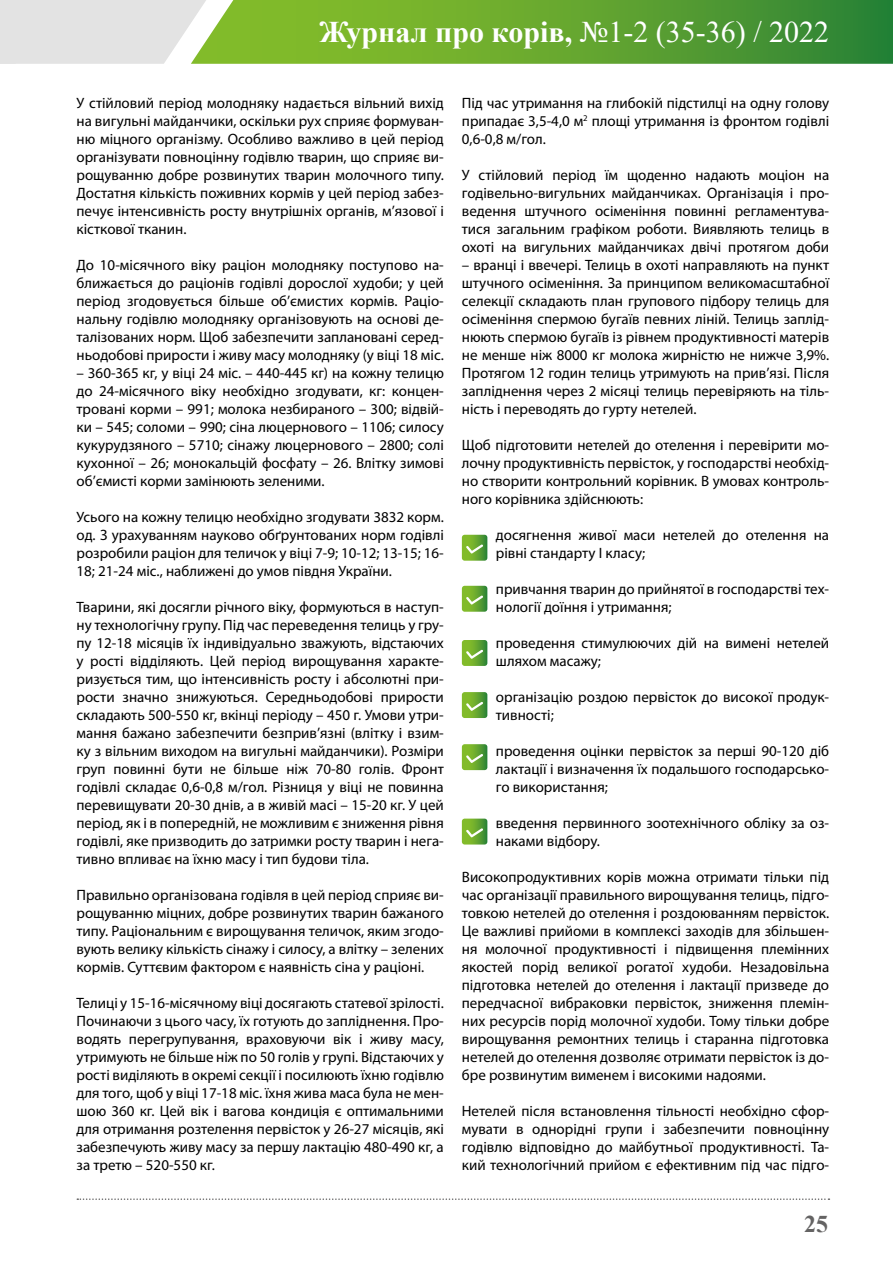
<style>
.page{position:relative;width:893px;height:1263px;background:#fff}
.page>*{position:absolute;margin:0;border:0;box-sizing:border-box;transform-origin:0 0}
.t1{font:30px "Times New Roman";color:#fff}
.t2{font:700 24px "Times New Roman";color:#646363}
.t3{font:15px/18px "Myriad Pro";color:#000;text-align:justify}
.s1{font-weight:700}
</style>
<div class="page">
<svg style="left:0;top:0;width:893px;height:64px;background:#81b45b"></svg>
<svg style="left:77px;top:1198px;width:752px;height:2px"></svg>
<svg style="left:462px;top:535px;width:25px;height:26px"></svg>
<svg style="left:462px;top:586px;width:25px;height:26px"></svg>
<svg style="left:462px;top:640px;width:25px;height:26px"></svg>
<svg style="left:462px;top:692px;width:25px;height:26px"></svg>
<svg style="left:462px;top:744px;width:25px;height:26px"></svg>
<svg style="left:462px;top:819px;width:25px;height:25px"></svg>
<h1 class="t1" style="left:319px;top:11px;width:511px"><span class="s1">Журнал про корів,</span> №1-2 (35-36) / 2022</h1>
<p class="t3" style="left:77px;top:94px;width:369px">У стійловий період молодняку надається вільний вихід на вигульні майданчики, оскільки рух сприяє формуван&shy;ню міцного організму. Особливо важливо в цей період організувати повноцінну годівлю тварин, що сприяє ви&shy;рощуванню добре розвинутих тварин молочного типу.<br>Достатня кількість поживних кормів у цей період забез&shy;печує інтенсивність росту внутрішніх органів, м’язової і кісткової тканин.</p>
<p class="t3" style="left:77px;top:256px;width:369px">До 10-місячного віку раціон молодняку поступово на&shy;ближається до раціонів годівлі дорослої худоби; у цей період згодовується більше об’ємистих кормів. Раціо&shy;нальну годівлю молодняку організовують на основі де&shy;талізованих норм. Щоб забезпечити заплановані серед&shy;ньодобові прирости і живу масу молодняку (у віці 18 міс.</p>
<p class="t3" style="left:77px;top:364px;width:369px">– 360-365 кг, у віці 24 міс. – 440-445 кг) на кожну телицю до 24-місячного віку необхідно згодувати, кг: концен&shy;тровані корми – 991; молока незбираного – 300; відвій&shy;ки – 545; соломи – 990; сіна люцернового – 1106; силосу кукурудзяного – 5710; сінажу люцернового – 2800; солі кухонної – 26; монокальцій фосфату – 26. Влітку зимові об’ємисті корми замінюють зеленими.</p>
<p class="t3" style="left:77px;top:508px;width:369px">Усього на кожну телицю необхідно згодувати 3832 корм. од. З урахуванням науково обґрунтованих норм годівлі розробили раціон для теличок у віці 7-9; 10-12; 13-15; 16- 18; 21-24 міс., наближені до умов півдня України.</p>
<p class="t3" style="left:77px;top:598px;width:369px">Тварини, які досягли річного віку, формуються в наступ&shy;ну технологічну групу. Під час переведення телиць у гру&shy;пу 12-18 місяців їх індивідуально зважують, відстаючих у рості відділяють. Цей період вирощування характе&shy;ризується тим, що інтенсивність росту і абсолютні при&shy;рости значно знижуються. Середньодобові прирости складають 500-550 кг, вкінці періоду – 450 г. Умови утри&shy;мання бажано забезпечити безприв’язні (влітку і взим&shy;ку з вільним виходом на вигульні майданчики). Розміри груп повинні бути не більше ніж 70-80 голів. Фронт годівлі складає 0,6-0,8 м/гол. Різниця у віці не повинна перевищувати 20-30 днів, а в живій масі – 15-20 кг. У цей період, як і в попередній, не можливим є зниження рівня годівлі, яке призводить до затримки росту тварин і нега&shy;тивно впливає на їхню масу і тип будови тіла.</p>
<p class="t3" style="left:77px;top:886px;width:369px">Правильно організована годівля в цей період сприяє ви&shy;рощуванню міцних, добре розвинутих тварин бажаного типу. Раціональним є вирощування теличок, яким згодо&shy;вують велику кількість сінажу і силосу, а влітку – зелених кормів. Суттєвим фактором є наявність сіна у раціоні.</p>
<p class="t3" style="left:77px;top:994px;width:369px">Телиці у 15-16-місячному віці досягають статевої зрілості.<br>Починаючи з цього часу, їх готують до запліднення. Про&shy;водять перегрупування, враховуючи вік і живу масу, утримують не більше ніж по 50 голів у групі. Відстаючих у рості виділяють в окремі секції і посилюють їхню годівлю для того, щоб у віці 17-18 міс. їхня жива маса була не мен&shy;шою 360 кг. Цей вік і вагова кондиція є оптимальними для отримання розтелення первісток у 26-27 місяців, які забезпечують живу масу за першу лактацію 480-490 кг, а за третю – 520-550 кг.</p>
<p class="t3" style="left:462px;top:94px;width:369px">Під час утримання на глибокій підстилці на одну голову припадає 3,5-4,0 м<sup>2</sup> площі утримання із фронтом годівлі 0,6-0,8 м/гол.</p>
<p class="t3" style="left:462px;top:166px;width:369px">У стійловий період їм щоденно надають моціон на годівельно-вигульних майданчиках. Організація і про&shy;ведення штучного осіменіння повинні регламентува&shy;тися загальним графіком роботи. Виявляють телиць в охоті на вигульних майданчиках двічі протягом доби</p>
<p class="t3" style="left:462px;top:256px;width:369px">– вранці і ввечері. Телиць в охоті направляють на пункт штучного осіменіння. За принципом великомасштабної селекції складають план групового підбору телиць для осіменіння спермою бугаїв певних ліній. Телиць заплід&shy;нюють спермою бугаїв із рівнем продуктивності матерів не менше ніж 8000 кг молока жирністю не нижче 3,9%.<br>Протягом 12 годин телиць утримують на прив’язі. Після запліднення через 2 місяці телиць перевіряють на тіль&shy;ність і переводять до гурту нетелей.</p>
<p class="t3" style="left:462px;top:436px;width:369px">Щоб підготовити нетелей до отелення і перевірити мо&shy;лочну продуктивність первісток, у господарстві необхід&shy;но створити контрольний корівник. В умовах контроль&shy;ного корівника здійснюють:</p>
<p class="t3" style="left:496px;top:526px;width:335px">досягнення живої маси нетелей до отелення на рівні стандарту І класу;</p>
<p class="t3" style="left:496px;top:580px;width:335px">привчання тварин до прийнятої в господарстві тех&shy;нології доїння і утримання;</p>
<p class="t3" style="left:496px;top:634px;width:335px">проведення стимулюючих дій на вимені нетелей шляхом масажу;</p>
<p class="t3" style="left:496px;top:688px;width:335px">організацію роздою первісток до високої продук&shy;тивності;</p>
<p class="t3" style="left:496px;top:742px;width:335px">проведення оцінки первісток за перші 90-120 діб лактації і визначення їх подальшого господарсько&shy;го використання;</p>
<p class="t3" style="left:496px;top:814px;width:335px">введення первинного зоотехнічного обліку за оз&shy;наками відбору.</p>
<p class="t3" style="left:462px;top:868px;width:369px">Високопродуктивних корів можна отримати тільки під час організації правильного вирощування телиць, підго&shy;товкою нетелей до отелення і роздоюванням первісток.<br>Це важливі прийоми в комплексі заходів для збільшен&shy;ня молочної продуктивності і підвищення племінних якостей порід великої рогатої худоби. Незадовільна підготовка нетелей до отелення і лактації призведе до передчасної вибраковки первісток, зниження племін&shy;них ресурсів порід молочної худоби. Тому тільки добре вирощування ремонтних телиць і старанна підготовка нетелей до отелення дозволяє отримати первісток із до&shy;бре розвинутим вименем і високими надоями.</p>
<p class="t3" style="left:462px;top:1102px;width:369px">Нетелей після встановлення тільності необхідно сфор&shy;мувати в однорідні групи і забезпечити повноцінну годівлю відповідно до майбутньої продуктивності. Та&shy;кий технологічний прийом є ефективним під час підго-</p>
<h2 class="t2" style="left:804px;top:1207px;width:25px">25</h2>
</div>
